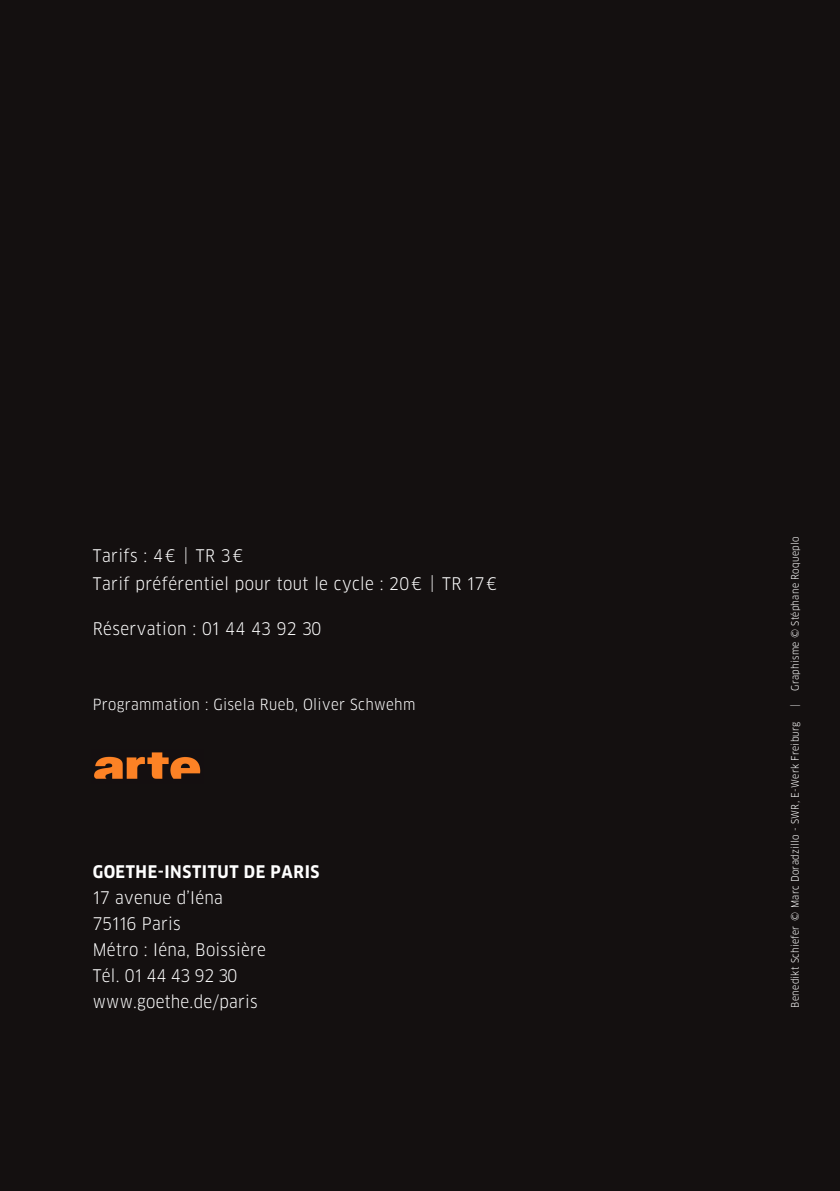
<style>
.page{position:relative;width:840px;height:1191px;background:#fff}
.page>*{position:absolute;margin:0;border:0;box-sizing:border-box;transform-origin:0 0}
.t1{font:17px/26px "Goethe FF Clan";letter-spacing:.015em;color:#fff}
.t2{font:700 17px "Goethe FF Clan";letter-spacing:.035em;color:#fff}
.t3{font:15px "Goethe FF Clan";letter-spacing:.025em;color:#fff}
.t4{font:10px "Goethe FF Clan";letter-spacing:.025em;color:#fff}
</style>
<div class="page">
<div style="left:0;top:0;width:839px;height:1191px;background:#141010"></div>
<img style="left:94px;top:752px;width:107px;height:27px">
<p class="t1" style="left:93px;top:541px;width:405px;line-height:28px">Tarifs : 4€ | TR 3€<br>Tarif préférentiel pour tout le cycle : 20€ | TR 17€</p>
<p class="t1" style="left:93px;top:615px;width:230px">Réservation : 01 44 43 92 30</p>
<p class="t3" style="left:93px;top:695px;width:324px">Programmation : Gisela Rueb, Oliver Schwehm</p>
<p class="t2" style="left:93px;top:861px;width:228px">GOETHE-INSTITUT DE PARIS</p>
<p class="t1" style="left:93px;top:884px;width:174px">17 avenue d’Iéna<br>75116 Paris<br>Métro : Iéna, Boissière<br>Tél. 01 44 43 92 30 www.goethe.de/paris</p>
<p class="t4" style="left:788px;top:690px;width:155px;rotate:-90deg">Graphisme © Stéphane Roqueplo</p>
<p class="t4" style="left:788px;top:707px;width:4px;rotate:-90deg">|</p>
<p class="t4" style="left:788px;top:1007px;width:287px;rotate:-90deg">Benedikt Schiefer © Marc Doradzillo - SWR, E-Werk Freiburg</p>
</div>
